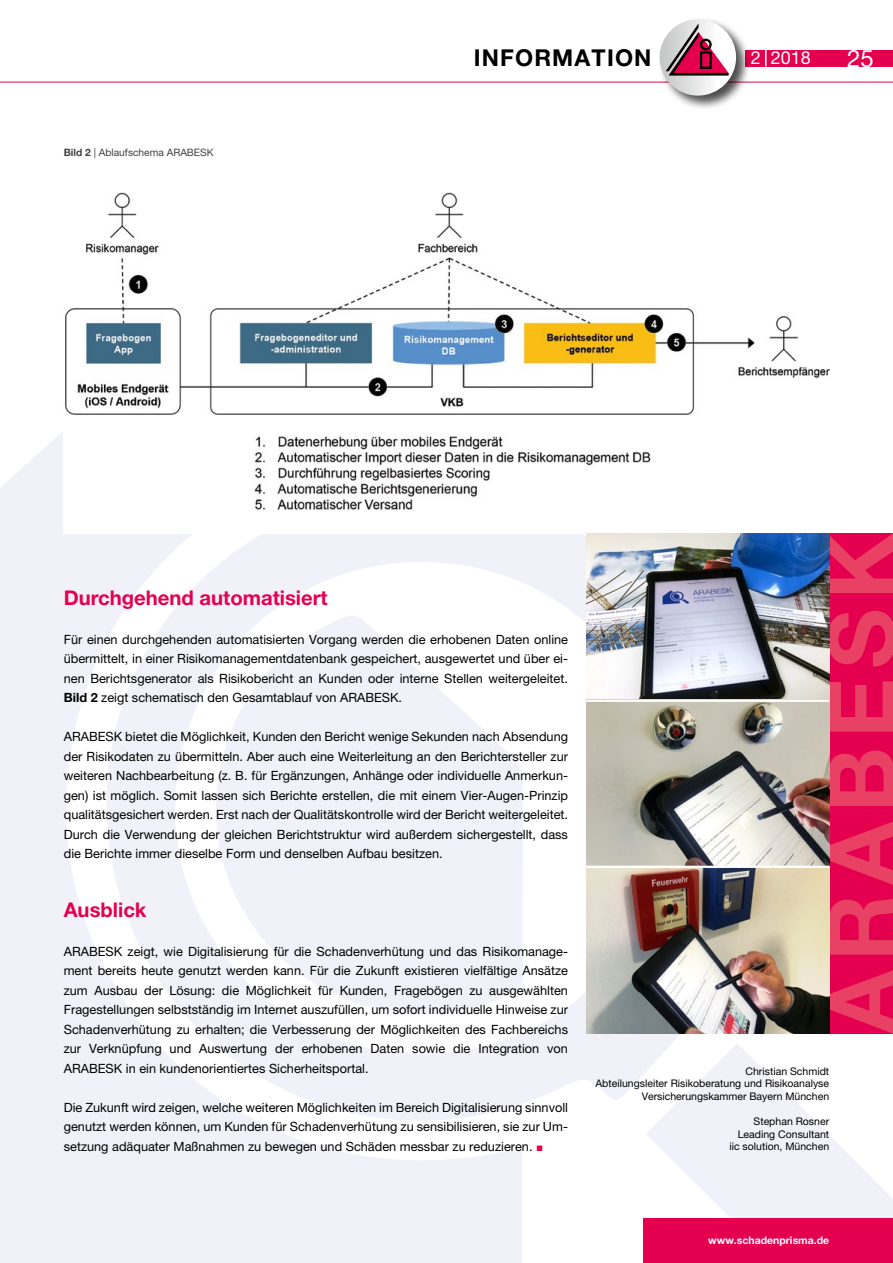
<style>
.page{position:relative;width:893px;height:1263px;background:#fff}
.page>*{position:absolute;margin:0;border:0;box-sizing:border-box;transform-origin:0 0}
.t1{font:700 92.55px "Helvetica Neue";letter-spacing:.1em;color:#e94164}
.t2{font:24px "Helvetica Neue";color:#fff}
.t3{font:700 23.25px "Helvetica Neue";letter-spacing:.05em;color:#000}
.t4{font:700 20.25px "Helvetica Neue";color:#e5004f}
.t5{font:18px "Helvetica Neue";color:#fff}
.t6{font:12.75px/19.5px "Helvetica Neue";color:#000;text-align:justify}
.t7{font:10.5px/12.6px "Helvetica Neue";color:#000;text-align:right}
.t8{font:700 10.5px "Helvetica Neue";color:#fff}
.t9{font:10.2px "Helvetica Neue";color:#414140}
.s1{font-weight:700}
.s2{font-family:"European Pi Three";color:#e5004f}
</style>
<div class="page">
<div style="left:745px;top:50px;width:148px;height:16px;background:#e5004f"></div>
<svg style="left:765px;top:50px;width:2px;height:16px"></svg>
<hr style="left:0;top:82px;width:893px;height:1px;background:#e5004f">
<div style="left:657px;top:17px;width:94px;height:94px;background:#000;opacity:.7"></div>
<svg style="left:660px;top:19px;width:76px;height:77px"></svg>
<svg style="left:666px;top:23px;width:62px;height:52px"></svg>
<div style="left:0;top:432px;width:522px;height:831px;background:#f1f1f9"></div>
<svg style="left:646px;top:1060px;width:247px;height:159px;fill:#f1f1f9"></svg>
<svg style="left:75px;top:533px;width:678px;height:639px;fill:#f1f1f9"></svg>
<div style="left:644px;top:1219px;width:249px;height:44px;background:#e5004f"></div>
<img style="left:64px;top:192px;width:767px;height:341px">
<div style="left:825px;top:533px;width:68px;height:501px;background:#e5004f"></div>
<img style="left:586px;top:533px;width:243px;height:167px">
<img style="left:586px;top:702px;width:243px;height:164px">
<img style="left:586px;top:868px;width:243px;height:166px">
<hr style="left:586px;top:700px;width:243px;height:2px;background:#fff">
<hr style="left:584px;top:866px;width:245px;height:2px;background:#fff">
<p class="t9" style="left:64px;top:146px;width:151px"><span class="s1">Bild 2</span> | Ablaufschema ARABESK</p>
<h3 class="t3" style="left:474px;top:43px;width:179px">INFORMATION</h3>
<h3 class="t5" style="left:751px;top:47px;width:62px">2 2018</h3>
<h2 class="t2" style="left:847px;top:44px;width:28px">25</h2>
<h3 class="t4" style="left:64px;top:585px;width:265px">Durchgehend automatisiert</h3>
<p class="t6" style="left:64px;top:629px;width:506px">Für einen durchgehenden automatisierten Vorgang werden die erhobenen Daten online übermittelt, in einer Risikomanagementdatenbank gespeichert, ausgewertet und über ei&shy;nen Berichtsgenerator als Risikobericht an Kunden oder interne Stellen weitergeleitet.<br><span class="s1">Bild 2</span> zeigt schematisch den Gesamtablauf von ARABESK.</p>
<p class="t6" style="left:64px;top:727px;width:506px">ARABESK bietet die Möglichkeit, Kunden den Bericht wenige Sekunden nach Absendung der Risikodaten zu übermitteln. Aber auch eine Weiterleitung an den Berichtersteller zur weiteren Nachbearbeitung (z. B. für Ergänzungen, Anhänge oder individuelle Anmerkun&shy;gen) ist möglich. Somit lassen sich Berichte erstellen, die mit einem Vier-Augen-Prinzip qualitätsgesichert werden. Erst nach der Qualitätskontrolle wird der Bericht weitergeleitet.<br>Durch die Verwendung der gleichen Berichtstruktur wird außerdem sichergestellt, dass die Berichte immer dieselbe Form und denselben Aufbau besitzen.</p>
<h3 class="t4" style="left:64px;top:897px;width:84px">Ausblick</h3>
<p class="t6" style="left:64px;top:941px;width:506px">ARABESK zeigt, wie Digitalisierung für die Schadenverhütung und das Risikomanage&shy;ment bereits heute genutzt werden kann. Für die Zukunft existieren vielfältige Ansätze zum Ausbau der Lösung: die Möglichkeit für Kunden, Fragebögen zu ausgewählten Fragestellungen selbstständig im Internet auszufüllen, um sofort individuelle Hinweise zur Schadenverhütung zu erhalten; die Verbesserung der Möglichkeiten des Fachbereichs zur Verknüpfung und Auswertung der erhobenen Daten sowie die Integration von ARABESK in ein kundenorientiertes Sicherheitsportal.</p>
<p class="t6" style="left:64px;top:1097px;width:506px">Die Zukunft wird zeigen, welche weiteren Möglichkeiten im Bereich Digitalisierung sinnvoll genutzt werden können, um Kunden für Schadenverhütung zu sensibilisieren, sie zur Um&shy;setzung adäquater Maßnahmen zu bewegen und Schäden messbar zu reduzieren. <span class="s2">J</span></p>
<h1 class="t1" style="left:805px;top:1034px;width:503px;rotate:-90deg">ARABESK</h1>
<p class="t7" style="left:595px;top:1064px;width:235px">Christian Schmidt<br>Abteilungsleiter Risikoberatung und Risikoanalyse<br>Versicherungskammer Bayern München</p>
<p class="t7" style="left:729px;top:1115px;width:101px">Stephan Rosner<br>Leading Consultant iic solution, München</p>
<p class="t8" style="left:708px;top:1233px;width:122px">www.schadenprisma.de</p>
</div>
